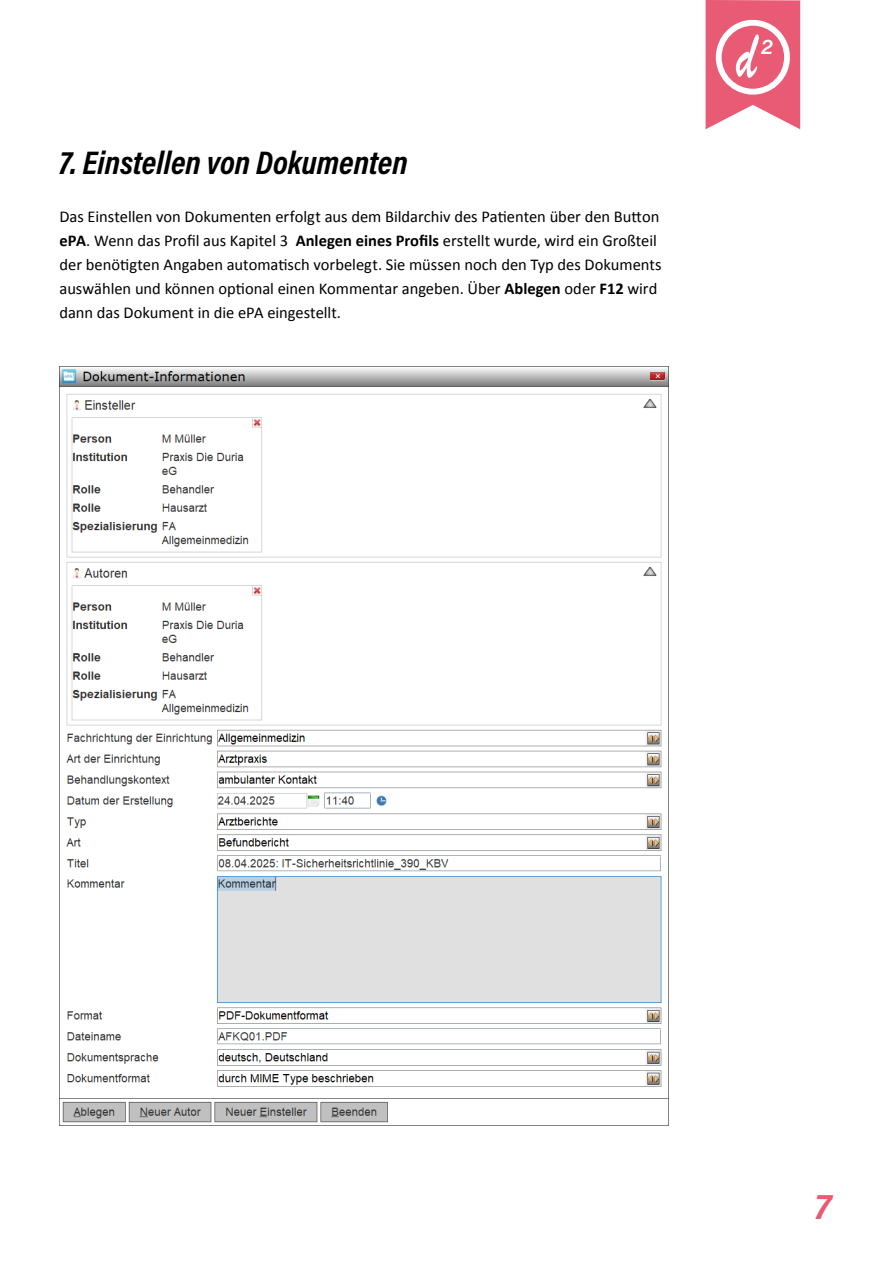
<style>
.page{position:relative;width:893px;height:1263px;background:#fff}
.page>*{position:absolute;margin:0;border:0;box-sizing:border-box;transform-origin:0 0}
.t1{font:36px "Acumin Variable Concept";color:#e95b75}
.Ü1{font:33px "Acumin Variable Concept";color:#000}
.Ü1-2{font:16.5px/24px "Calibri";letter-spacing:-.005em;color:#000}
.s1{font-weight:700}
</style>
<div class="page">
<svg style="left:706px;top:0;width:94px;height:129px"></svg>
<img style="left:60px;top:366px;width:608px;height:760px">
<p class="Ü1" style="left:60px;top:140px;width:350px">7. Einstellen von Dokumenten</p>
<p class="Ü1-2" style="left:60px;top:204px;width:604px">Das Einstellen von Dokumenten erfolgt aus dem Bildarchiv des Patienten über den Button <span class="s1">ePA</span>. Wenn das Profil aus Kapitel 3 <span class="s1">Anlegen eines Profils</span> erstellt wurde, wird ein Großteil der benötigten Angaben automatisch vorbelegt. Sie müssen noch den Typ des Dokuments auswählen und können optional einen Kommentar angeben. Über <span class="s1">Ablegen</span> oder <span class="s1">F12</span> wird dann das Dokument in die ePA eingestellt.</p>
<h1 class="t1" style="left:815px;top:1182px;width:19px">7</h1>
</div>
